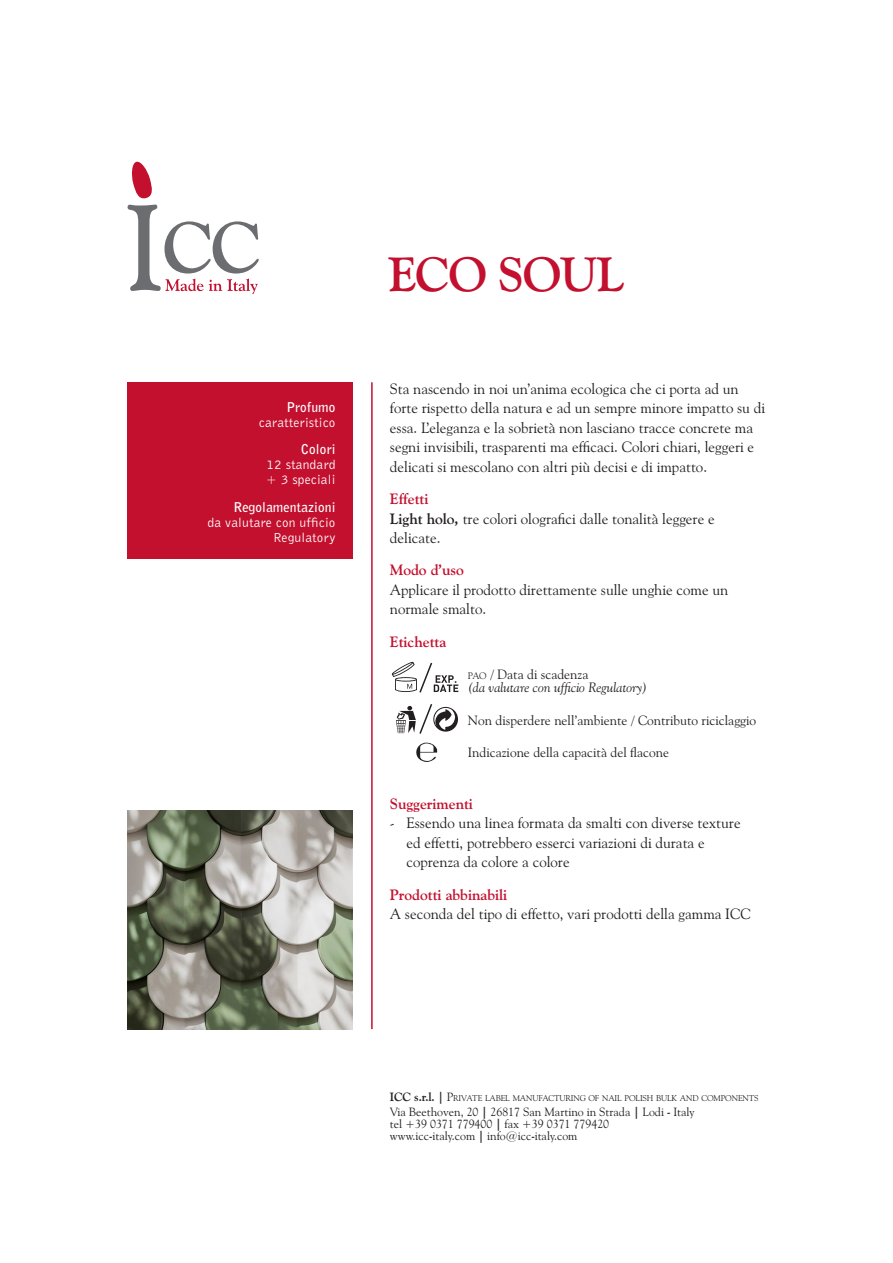
<style>
.page{position:relative;width:893px;height:1263px;background:#fff}
.page>*{position:absolute;margin:0;border:0;box-sizing:border-box;transform-origin:0 0}
.t1{font:700 48px "Goudy Old Style BT";letter-spacing:-.025em;color:#c3102f}
.t2{font:15px/19.5px "Goudy Old Style BT";color:#231f20}
.t3{font:700 15px "Goudy Old Style BT";color:#c3102f}
.t4{font:13.5px/15px "Bell Gothic BT";letter-spacing:.01em;color:#fff;text-align:right}
.t5{font:13.5px "Goudy Old Style BT";color:#231f20}
.t6{font:italic 13.5px/13.5px "Goudy Old Style BT";color:#231f20}
.t7{font:12px/12px "Goudy Old Style BT";color:#231f20}
.t8{font:8.4px "Goudy Old Style BT";letter-spacing:-.015em;color:#231f20}
.s1{font-weight:700}
.s2{font-weight:700;color:#c3102f}
.s3{font-style:normal;font-size:9.45px}
.s4{font-style:normal}
.s5{font-weight:700;font-size:12px}
.s6{font-size:12px}
.s7{font-family:"Garamond IT Cby BT"}
</style>
<div class="page">
<svg style="left:128px;top:161px;width:131px;height:133px"></svg>
<hr style="left:371px;top:382px;width:2px;height:647px;background:#c3102f">
<img style="left:128px;top:810px;width:225px;height:219px">
<div style="left:128px;top:382px;width:225px;height:177px;background:#c3102f"></div>
<svg style="left:416px;top:743px;width:22px;height:19px"></svg>
<svg style="left:396px;top:704px;width:62px;height:30px"></svg>
<svg style="left:392px;top:661px;width:66px;height:32px"></svg>
<p class="t4" style="left:259px;top:399px;width:78px"><span class="s1">Profumo </span>caratteristico</p>
<p class="t4" style="left:266px;top:442px;width:71px;text-align:justify;text-indent:35px"><span class="s1">Colori </span>12 standard + 3 speciali</p>
<p class="t4" style="left:208px;top:500px;width:129px"><span class="s1">Regolamentazioni<br></span>da valutare con ufficio<br>Regulatory</p>
<h1 class="t1" style="left:388px;top:244px;width:237px">ECO SOUL</h1>
<p class="t2" style="left:390px;top:379px;width:377px">Sta nascendo in noi un’anima ecologica che ci porta ad un forte rispetto della natura e ad un sempre minore impatto su di essa. L’eleganza e la sobrietà non lasciano tracce concrete ma segni invisibili, trasparenti ma efficaci. Colori chiari, leggeri e delicati si mescolano con altri più decisi e di impatto.</p>
<p class="t2" style="left:390px;top:489px;width:326px"><span class="s2">Effetti<br></span><span class="s1">Light holo,</span> tre colori olografici dalle tonalità leggere e delicate.</p>
<p class="t2" style="left:390px;top:560px;width:340px"><span class="s2">Modo d’uso<br></span>Applicare il prodotto direttamente sulle unghie come un normale smalto.</p>
<p class="t3" style="left:390px;top:632px;width:58px">Etichetta</p>
<p class="t6" style="left:468px;top:667px;width:181px"><span class="s3">PAO</span> <span class="s4">/ Data di scadenza<br></span>(da valutare con ufficio Regulatory)</p>
<p class="t5" style="left:468px;top:712px;width:290px">Non disperdere nell’ambiente / Contributo riciclaggio</p>
<p class="t5" style="left:468px;top:744px;width:203px">Indicazione della capacità del flacone</p>
<p class="t3" style="left:390px;top:794px;width:85px">Suggerimenti</p>
<p class="t2" style="left:406px;top:813px;width:336px;text-indent:-16px">- Essendo una linea formata da smalti con diverse texture ed effetti, potrebbero esserci variazioni di durata e coprenza da colore a colore</p>
<p class="t2" style="left:390px;top:884px;width:362px"><span class="s2">Prodotti abbinabili<br></span>A seconda del tipo di effetto, vari prodotti della gamma ICC</p>
<p class="t8" style="left:390px;top:1093px;width:370px"><span class="s5">ICC s.r.l. |</span> <span class="s6">P</span>RIVATE LABEL MANUFACTURING OF NAIL POLISH BULK AND COMPONENTS</p>
<p class="t7" style="left:390px;top:1106px;width:306px">Via Beethoven, 20 <span class="s1">|</span> 26817 San Martino in Strada <span class="s1">|</span> Lodi <span class="s7">-</span> Italy tel +39 0371 779400 <span class="s1">|</span> fax +39 0371 779420 www.icc<span class="s7">-</span>italy.com <span class="s1">|</span> info@icc<span class="s7">-</span>italy.com</p>
</div>
